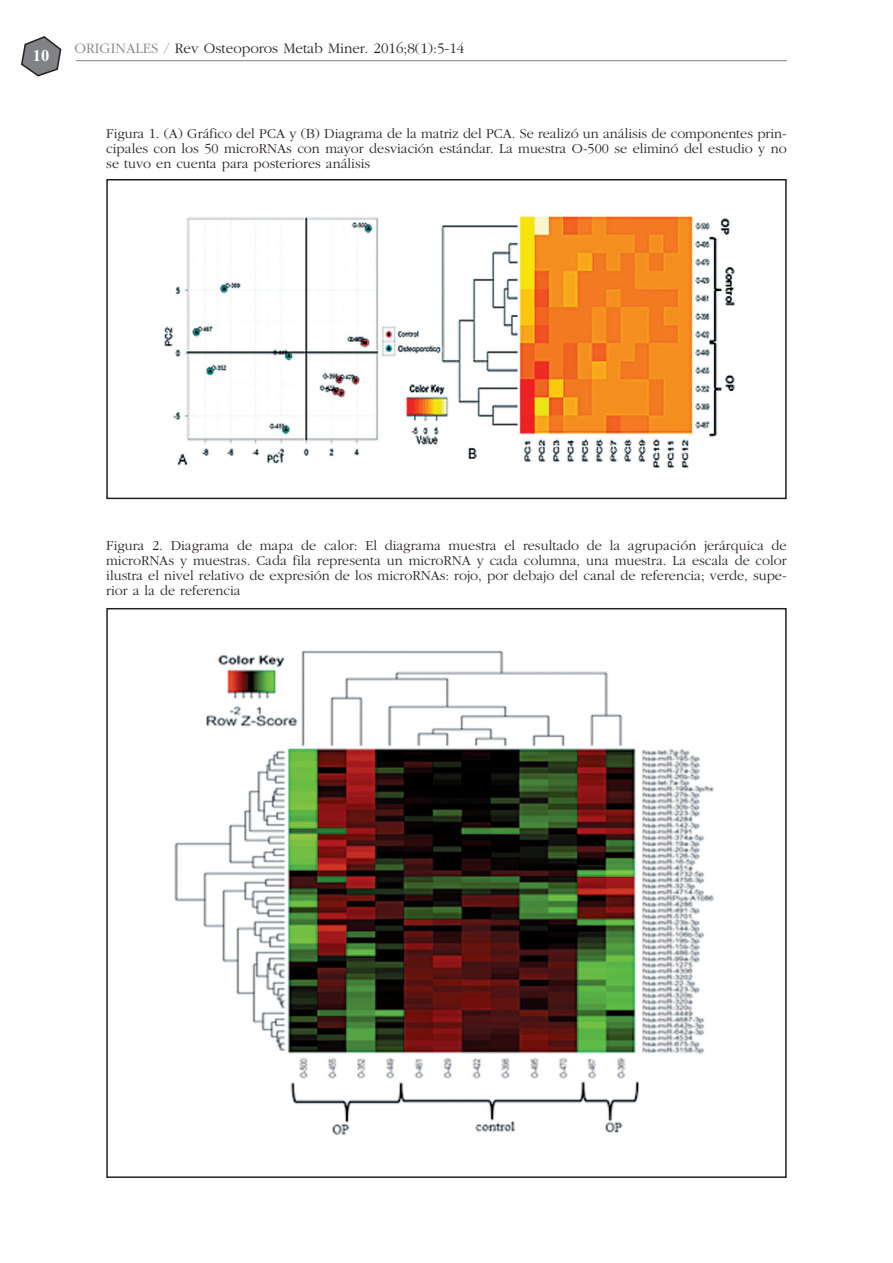
<style>
.page{position:relative;width:893px;height:1263px;background:#fff}
.page>*{position:absolute;margin:0;border:0;box-sizing:border-box;transform-origin:0 0}
.t1{font:700 16.5px "Times New Roman";color:#fff}
.t2{font:300 15px "Garamond";color:#231f20}
.t3{font:300 14.25px/15px "Garamond";color:#231f20;text-align:justify}
.s1{color:#808285}
</style>
<div class="page">
<svg style="left:21px;top:36px;width:40px;height:40px"></svg>
<hr style="left:76px;top:60px;width:711px;height:1px;background:#808285">
<img style="left:164px;top:216px;width:571px;height:252px">
<div style="left:106px;top:179px;width:681px;height:320px;border:2px solid #231f20"></div>
<img style="left:174px;top:650px;width:540px;height:485px">
<p class="t1" style="left:33px;top:46px;width:18px">10</p>
<p class="t2" style="left:74px;top:43px;width:392px"><span class="s1">ORIGINALES /</span> Rev Osteoporos Metab Miner. 2016;8(1):5-14</p>
<p class="t3" style="left:106px;top:127px;width:682px">Figura 1. (A) Gráfico del PCA y (B) Diagrama de la matriz del PCA. Se realizó un análisis de componentes prin&shy;cipales con los 50 microRNAs con mayor desviación estándar. La muestra O-500 se eliminó del estudio y no se tuvo en cuenta para posteriores análisis</p>
<p class="t3" style="left:106px;top:540px;width:682px">Figura 2. Diagrama de mapa de calor: El diagrama muestra el resultado de la agrupación jerárquica de microRNAs y muestras. Cada fila representa un microRNA y cada columna, una muestra. La escala de color ilustra el nivel relativo de expresión de los microRNAs: rojo, por debajo del canal de referencia; verde, supe&shy;rior a la de referencia</p>
</div>
